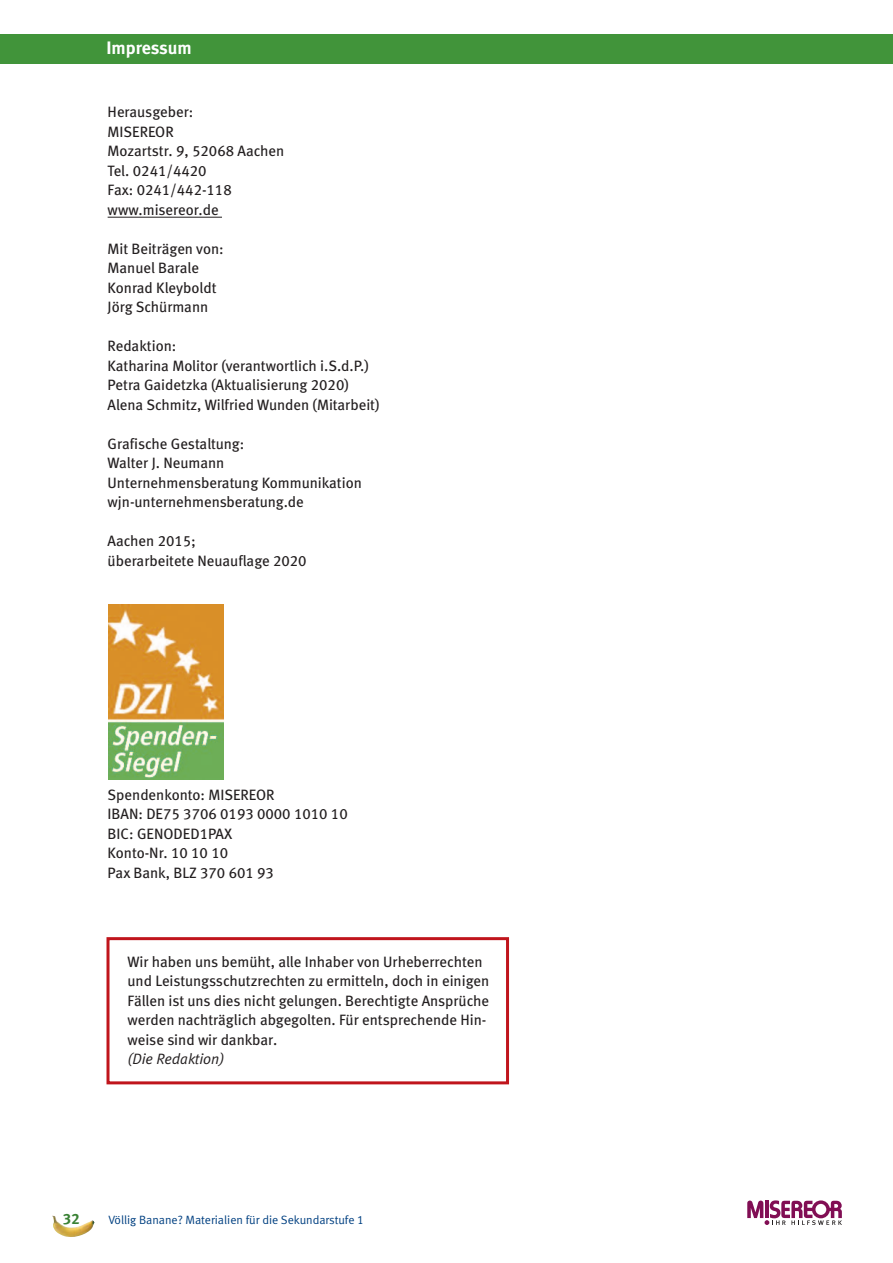
<style>
.page{position:relative;width:893px;height:1263px;background:#fff}
.page>*{position:absolute;margin:0;border:0;box-sizing:border-box;transform-origin:0 0}
.t1{font:18px "Meta Bold LF";letter-spacing:-.005em;color:#fff}
.t2{font:15px/19.5px "Meta Book LF";color:#231f20}
.t3{font:italic 15px "Meta Normal LF";color:#231f20}
.t4{font:15px "Meta Bold LF";color:#398133}
.t5{font:12px "Meta Normal LF";color:#014081}
</style>
<div class="page">
<div style="left:0;top:34px;width:893px;height:30px;background:#41943a"></div>
<hr style="left:108px;top:217px;width:114px;height:1px;background:#231f20">
<svg style="left:747px;top:1200px;width:95px;height:25px"></svg>
<img style="left:52px;top:1216px;width:42px;height:21px">
<svg style="left:223px;top:604px;width:1px;height:176px"></svg>
<img style="left:108px;top:604px;width:115px;height:176px">
<div style="left:106px;top:937px;width:403px;height:147px;border:3px solid #c0151c"></div>
<p class="t1" style="left:107px;top:42px;width:87px">Impressum</p>
<p class="t2" style="left:108px;top:104px;width:178px">Herausgeber:<br>MISEREOR<br>Mozartstr. 9, 52068 Aachen<br>Tel. 0241/4420<br>Fax: 0241/442-118 www.misereor.de</p>
<p class="t2" style="left:108px;top:240px;width:118px">Mit Beiträgen von:<br>Manuel Barale<br>Konrad Kleyboldt<br>Jörg Schürmann</p>
<p class="t2" style="left:108px;top:338px;width:273px">Redaktion:<br>Katharina Molitor (verantwortlich i.S.d.P.)<br>Petra Gaidetzka (Aktualisierung 2020)<br>Alena Schmitz, Wilfried Wunden (Mitarbeit)</p>
<p class="t2" style="left:108px;top:435px;width:256px">Grafische Gestaltung:<br>Walter J. Neumann<br>Unternehmensberatung Kommunikation wjn-unternehmensberatung.de</p>
<p class="t2" style="left:108px;top:533px;width:201px">Aachen 2015;<br>überarbeitete Neuauflage 2020</p>
<p class="t2" style="left:108px;top:786px;width:242px">Spendenkonto: MISEREOR<br>IBAN: DE75 3706 0193 0000 1010 10<br>BIC: GENODED1PAX<br>Konto-Nr. 10 10 10<br>Pax Bank, BLZ 370 601 93</p>
<p class="t2" style="left:128px;top:953px;width:363px">Wir haben uns bemüht, alle Inhaber von Urheberrechten und Leistungsschutzrechten zu ermitteln, doch in einigen Fällen ist uns dies nicht gelungen. Berechtigte Ansprüche werden nachträglich abgegolten. Für entsprechende Hin&shy;weise sind wir dankbar.</p>
<p class="t3" style="left:128px;top:1054px;width:98px">(Die Redaktion)</p>
<p class="t4" style="left:63px;top:1213px;width:18px">32</p>
<p class="t5" style="left:108px;top:1216px;width:257px">Völlig Banane? Materialien für die Sekundarstufe 1</p>
</div>
